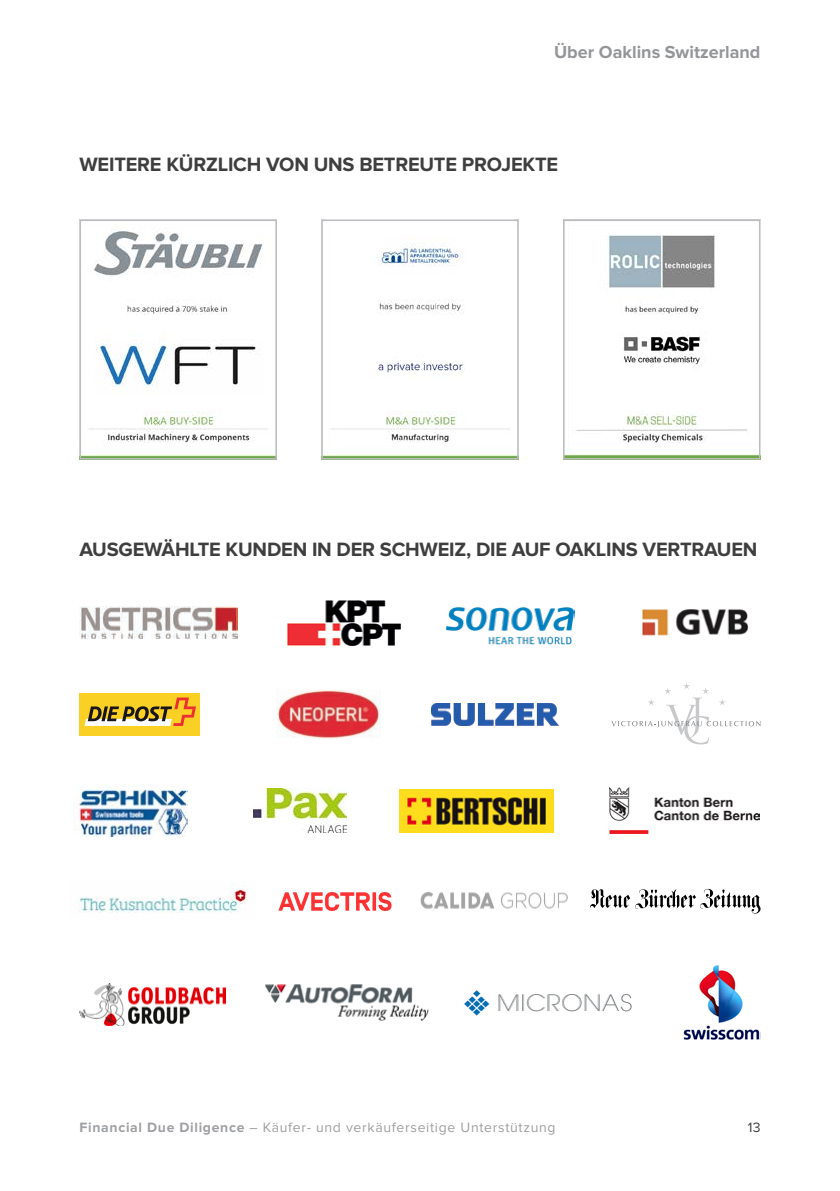
<style>
.page{position:relative;width:840px;height:1191px;background:#fff}
.page>*{position:absolute;margin:0;border:0;box-sizing:border-box;transform-origin:0 0}
._04_headline_level_2{font:700 20px "Proxima Nova";letter-spacing:-.01em;color:#3e3e3f}
._03_headline_level_1{font:700 18px "Proxima Nova";color:#939598}
.t1{font:14px "Proxima Nova";letter-spacing:.05em;color:#9d9fa2}
.t2{font:14px "Proxima Nova";color:#3e3e3f}
.s1{font-weight:700}
</style>
<div class="page">
<img style="left:565px;top:235px;width:192px;height:221px">
<div style="left:562px;top:219px;width:198px;height:240px;border:2px solid #bcbdc0"></div>
<img style="left:683px;top:965px;width:77px;height:74px">
<img style="left:287px;top:600px;width:114px;height:46px">
<img style="left:276px;top:689px;width:104px;height:50px">
<div style="left:79px;top:693px;width:120px;height:43px;background:#fad024"></div>
<svg style="left:84px;top:697px;width:112px;height:29px"></svg>
<img style="left:399px;top:789px;width:154px;height:43px">
<img style="left:609px;top:787px;width:149px;height:47px">
<img style="left:431px;top:703px;width:127px;height:22px">
<svg style="left:611px;top:683px;width:149px;height:61px"></svg>
<img style="left:82px;top:228px;width:192px;height:228px">
<div style="left:79px;top:219px;width:198px;height:240px;border:2px solid #bcbdc0"></div>
<img style="left:324px;top:243px;width:191px;height:213px">
<div style="left:321px;top:219px;width:197px;height:240px;border:2px solid #bcbdc0"></div>
<svg style="left:590px;top:889px;width:170px;height:24px"></svg>
<img style="left:253px;top:788px;width:93px;height:44px">
<img style="left:446px;top:607px;width:128px;height:37px">
<img style="left:265px;top:984px;width:164px;height:37px">
<img style="left:464px;top:990px;width:168px;height:26px">
<img style="left:420px;top:892px;width:148px;height:17px">
<img style="left:278px;top:892px;width:113px;height:18px">
<img style="left:80px;top:983px;width:146px;height:42px">
<img style="left:642px;top:609px;width:105px;height:27px">
<img style="left:79px;top:607px;width:159px;height:32px">
<img style="left:77px;top:881px;width:170px;height:32px">
<img style="left:73px;top:785px;width:114px;height:51px">
<p class="_03_headline_level_1" style="left:553px;top:42px;width:208px">Über Oaklins Switzerland</p>
<p class="_04_headline_level_2" style="left:79px;top:153px;width:480px">WEITERE KÜRZLICH VON UNS BETREUTE PROJEKTE</p>
<p class="_04_headline_level_2" style="left:79px;top:537px;width:679px">AUSGEWÄHLTE KUNDEN IN DER SCHWEIZ, DIE AUF OAKLINS VERTRAUEN</p>
<p class="t1" style="left:79px;top:1119px;width:477px"><span class="s1">Financial Due Diligence</span> – Käufer- und verkäuferseitige Unterstützung</p>
<p class="t2" style="left:747px;top:1119px;width:14px">13</p>
</div>
